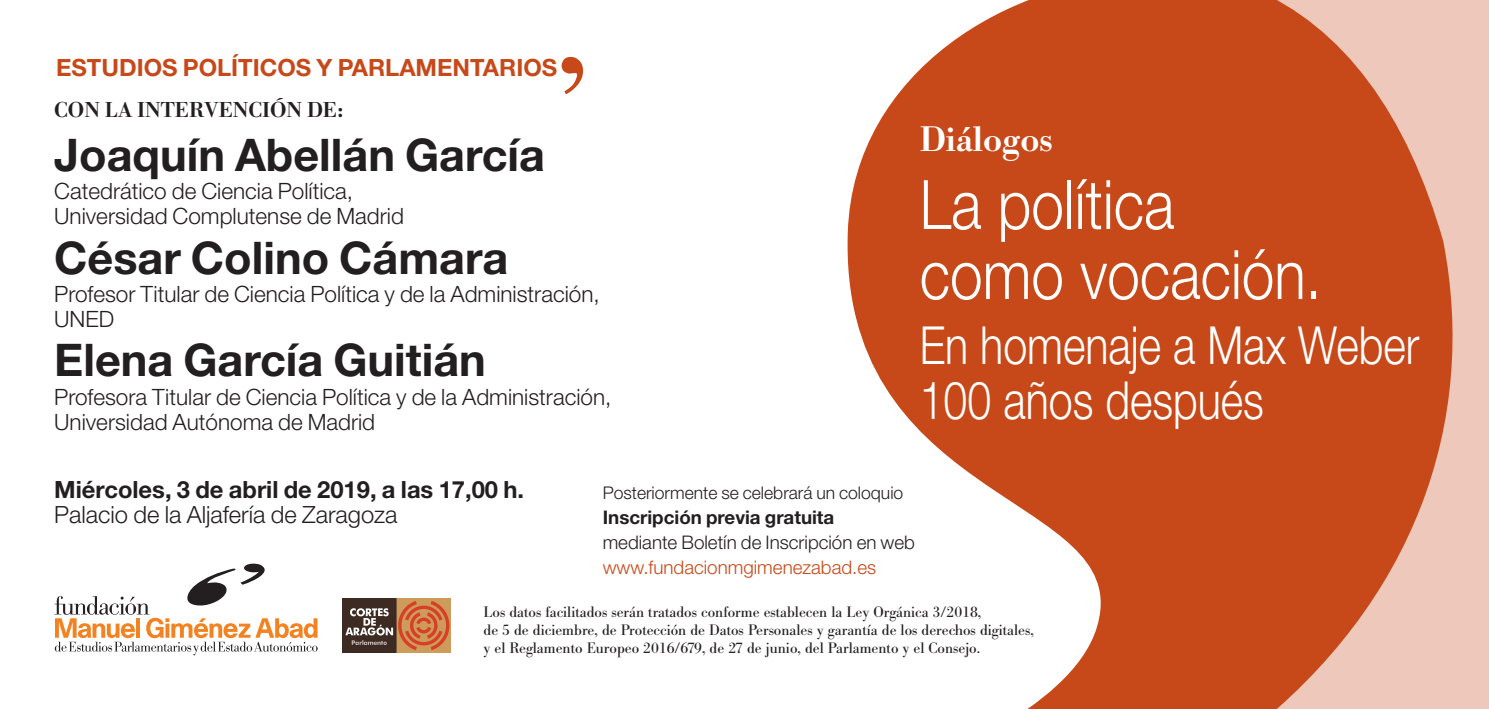
<style>
.page{position:relative;width:1489px;height:709px;background:#fff}
.page>*{position:absolute;margin:0;border:0;box-sizing:border-box;transform-origin:0 0}
.t1{font:300 68.25px/70px "Helvetica Neue LT Std";color:#fff;scale:.86 1}
.t2{font:300 52.5px/55px "Helvetica Neue LT Std";color:#fff;scale:.82 1}
.t3{font:700 45px "Helvetica Neue LT Std";color:#231f20}
.t4{font:500 35px "B Bodoni";color:#fff}
.t5{font:700 23.75px "Helvetica Neue LT Std";color:#231f20}
.t6{font:700 23.75px "Helvetica Neue LT Std";color:#c74919}
.t7{font:300 23.75px "Helvetica Neue LT Std";color:#231f20}
.t8{font:300 22.5px/25px "Helvetica Neue LT Std";color:#231f20}
.t9{font:500 21.25px "B Bodoni";color:#231f20}
.t10{font:300 18.75px "Helvetica Neue LT Std";color:#231f20}
.t11{font:300 18.75px "Helvetica Neue LT Std";color:#c74919}
.t12{font:700 18.75px "Helvetica Neue LT Std";color:#231f20}
.t13{font:300 17.5px "Helvetica Neue LT Std";color:#231f20}
.t14{font:15px/18px "B Bodoni";color:#231f20}
</style>
<div class="page">
<div style="left:1132px;top:0;width:356px;height:709px;background:#eec8ba"></div>
<svg style="left:847px;top:0;width:606px;height:709px;fill:#c74919"></svg>
<svg style="left:561px;top:57px;width:22px;height:37px"></svg>
<svg style="left:54px;top:563px;width:264px;height:92px"></svg>
<img style="left:342px;top:599px;width:108px;height:53px">
<h3 class="t6" style="left:56px;top:53px;width:502px">ESTUDIOS POLÍTICOS Y PARLAMENTARIOS</h3>
<h3 class="t9" style="left:54px;top:97px;width:290px">CON LA INTERVENCIÓN DE:</h3>
<h3 class="t3" style="left:54px;top:127px;width:492px">Joaquín Abellán García</h3>
<h3 class="t8" style="left:54px;top:178px;width:351px">Catedrático de Ciencia Política,<br>Universidad Complutense de Madrid</h3>
<h3 class="t3" style="left:54px;top:230px;width:456px">César Colino Cámara</h3>
<h3 class="t8" style="left:54px;top:281px;width:547px">Profesor Titular de Ciencia Política y de la Administración,<br>UNED</h3>
<h3 class="t3" style="left:54px;top:332px;width:433px">Elena García Guitián</h3>
<h3 class="t8" style="left:54px;top:383px;width:558px">Profesora Titular de Ciencia Política y de la Administración,<br>Universidad Autónoma de Madrid</h3>
<h3 class="t4" style="left:919px;top:119px;width:135px">Diálogos</h3>
<h1 class="t1" style="left:919px;top:168px;width:469px">La política como vocación.</h1>
<h2 class="t2" style="left:919px;top:317px;width:611px">En homenaje a Max Weber<br>100 años después</h2>
<h3 class="t5" style="left:54px;top:475px;width:471px">Miércoles, 3 de abril de 2019, a las 17,00 h.</h3>
<h3 class="t7" style="left:54px;top:500px;width:345px">Palacio de la Aljafería de Zaragoza</h3>
<p class="t13" style="left:602px;top:482px;width:302px">Posteriormente se celebrará un coloquio</p>
<p class="t12" style="left:602px;top:505px;width:233px">Inscripción previa gratuita</p>
<p class="t10" style="left:602px;top:530px;width:314px">mediante Boletín de Inscripción en web</p>
<p class="t11" style="left:602px;top:555px;width:275px">www.fundacionmgimenezabad.es</p>
<p class="t14" style="left:483px;top:603px;width:551px">Los datos facilitados serán tratados conforme establecen la Ley Orgánica 3/2018,<br>de 5 de diciembre, de Protección de Datos Personales y garantía de los derechos digitales, y el Reglamento Europeo 2016/679, de 27 de junio, del Parlamento y el Consejo.</p>
</div>
